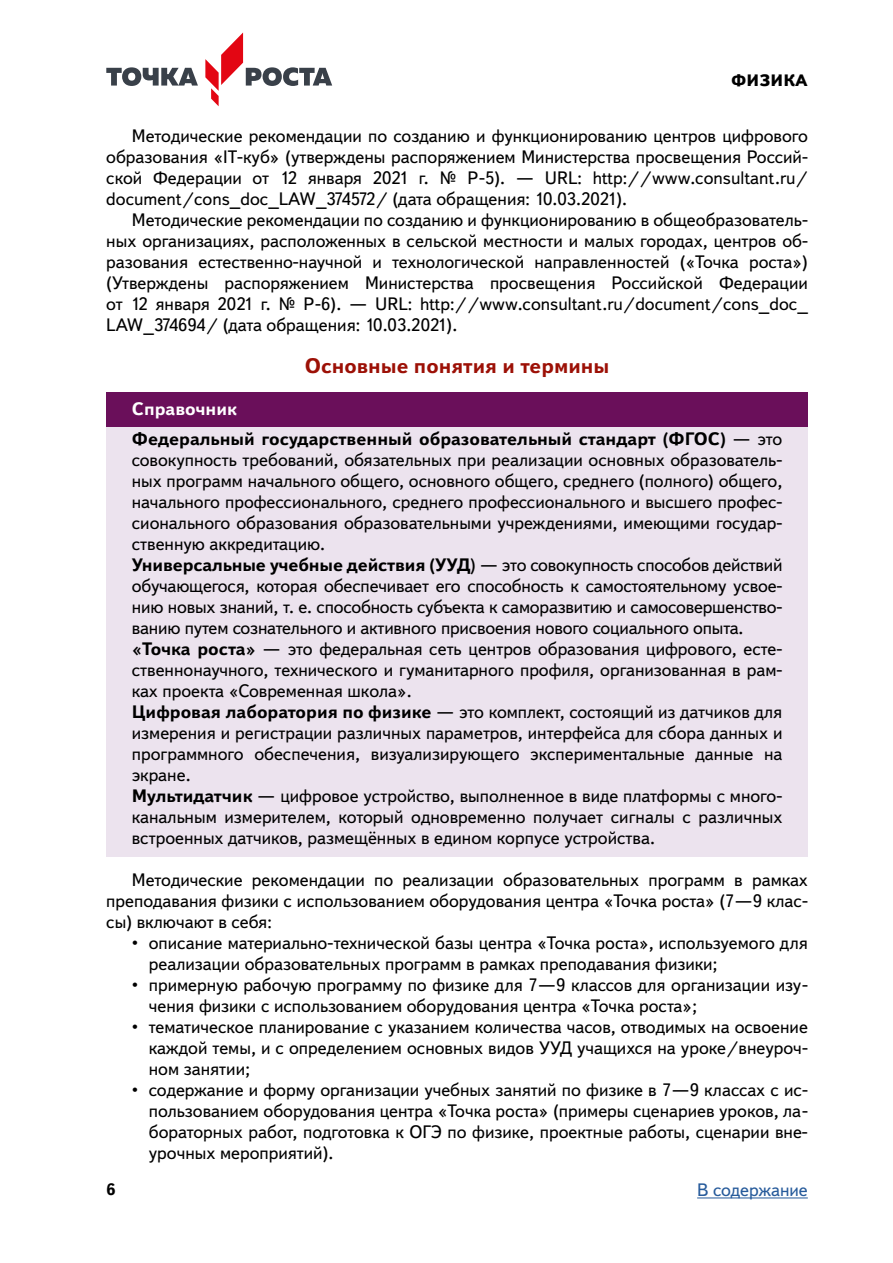
<style>
.page{position:relative;width:893px;height:1263px;background:#fff}
.page>*{position:absolute;margin:0;border:0;box-sizing:border-box;transform-origin:0 0}
.t1{font:700 21px "Textbook New";color:#9c1006}
.t2{font:18px/21px "Textbook New";color:#000;text-align:justify}
.t3{font:700 18px/29.5px "Textbook New";color:#000}
.t4{font:18px "Textbook New";color:#275b9b}
.t5{font:800 16.5px "Textbook New";letter-spacing:.01em;color:#000}
.t6{font:700 16.5px "Textbook New";color:#000}
.s1{color:#fff}
.s2{font-weight:400}
.s3{font-weight:700}
</style>
<div class="page">
<hr style="left:697px;top:1197px;width:111px;height:1px;background:#275b9b">
<svg style="left:106px;top:67px;width:92px;height:19px"></svg>
<svg style="left:205px;top:32px;width:127px;height:74px"></svg>
<div style="left:106px;top:393px;width:702px;height:35px;background:#6a0f5a"></div>
<div style="left:106px;top:427px;width:702px;height:135px;background:#ece3ee"></div>
<div style="left:106px;top:553px;width:702px;height:93px;background:#ece3ee"></div>
<div style="left:106px;top:637px;width:702px;height:72px;background:#ece3ee"></div>
<div style="left:106px;top:700px;width:702px;height:93px;background:#ece3ee"></div>
<div style="left:106px;top:784px;width:702px;height:72px;background:#ece3ee"></div>
<p class="t5" style="left:731px;top:70px;width:78px">ФИЗИКА</p>
<p class="t2" style="left:106px;top:125px;width:703px;text-indent:26px">Методические рекомендации по созданию и функционированию центров цифрового образования «IT-куб» (утверждены распоряжением Министерства просвещения Россий&shy;ской Федерации от 12 января 2021 г. № Р-5). — URL: http://www.consultant.ru/ document/cons_doc_LAW_374572/ (дата обращения: 10.03.2021).</p>
<p class="t2" style="left:106px;top:209px;width:703px;text-indent:26px">Методические рекомендации по созданию и функционированию в общеобразователь&shy;ных организациях, расположенных в сельской местности и малых городах, центров об&shy;разования естественно-научной и технологической направленностей («Точка роста») (Утверждены распоряжением Министерства просвещения Российской Федерации от 12 января 2021 г. № Р-6). — URL: http://www.consultant.ru/document/cons_doc_ LAW_374694/ (дата обращения: 10.03.2021).</p>
<p class="t1" style="left:305px;top:353px;width:306px">Основные понятия и термины</p>
<p class="t3" style="left:132px;top:394px;width:652px"><span class="s1">Справочник<br></span>Федеральный государственный образовательный стандарт (ФГОС) <span class="s2">— это</span></p>
<p class="t2" style="left:132px;top:449px;width:652px;text-align:left">совокупность требований, обязательных при реализации основных образователь&shy;ных программ начального общего, основного общего, среднего (полного) общего, начального профессионального, среднего профессионального и высшего профес&shy;сионального образования образовательными учреждениями, имеющими государ&shy;ственную аккредитацию.<br><span class="s3">Универсальные учебные действия (УУД</span>) — это совокупность способов действий обучающегося, которая обеспечивает его способность к самостоятельному усвое&shy;нию новых знаний, т. е. способность субъекта к саморазвитию и самосовершенство&shy;ванию путем сознательного и активного присвоения нового социального опыта. <span class="s3">«Точка роста»</span> — это федеральная сеть центров образования цифрового, есте&shy;ственнонаучного, технического и гуманитарного профиля, организованная в рам&shy;ках проекта «Современная школа».<br><span class="s3">Цифровая лаборатория по физике</span> — это комплект, состоящий из датчиков для измерения и регистрации различных параметров, интерфейса для сбора данных и программного обеспечения, визуализирующего экспериментальные данные на экране.<br><span class="s3">Мультидатчик</span> — цифровое устройство, выполненное в виде платформы с много&shy;канальным измерителем, который одновременно получает сигналы с различных встроенных датчиков, размещённых в едином корпусе устройства.</p>
<p class="t2" style="left:106px;top:869px;width:703px;text-indent:26px">Методические рекомендации по реализации образовательных программ в рамках преподавания физики с использованием оборудования центра «Точка роста» (7—9 клас&shy;сы) включают в себя:</p>
<p class="t2" style="left:149px;top:932px;width:661px;text-indent:-17px">• описание материально-технической базы центра «Точка роста», используемого для реализации образовательных программ в рамках преподавания физики;</p>
<p class="t2" style="left:149px;top:974px;width:661px;text-indent:-17px">• примерную рабочую программу по физике для 7—9 классов для организации изу&shy;чения физики с использованием оборудования центра «Точка роста»;</p>
<p class="t2" style="left:149px;top:1016px;width:661px;text-indent:-17px">• тематическое планирование с указанием количества часов, отводимых на освоение каждой темы, и с определением основных видов УУД учащихся на уроке/внеуроч&shy;ном занятии;</p>
<p class="t2" style="left:149px;top:1079px;width:661px;text-indent:-17px">• содержание и форму организации учебных занятий по физике в 7—9 классах с ис&shy;пользованием оборудования центра «Точка роста» (примеры сценариев уроков, ла&shy;бораторных работ, подготовка к ОГЭ по физике, проектные работы, сценарии вне&shy;урочных мероприятий).</p>
<p class="t6" style="left:106px;top:1179px;width:11px">6</p>
<p class="t4" style="left:697px;top:1179px;width:112px">В содержание</p>
</div>
